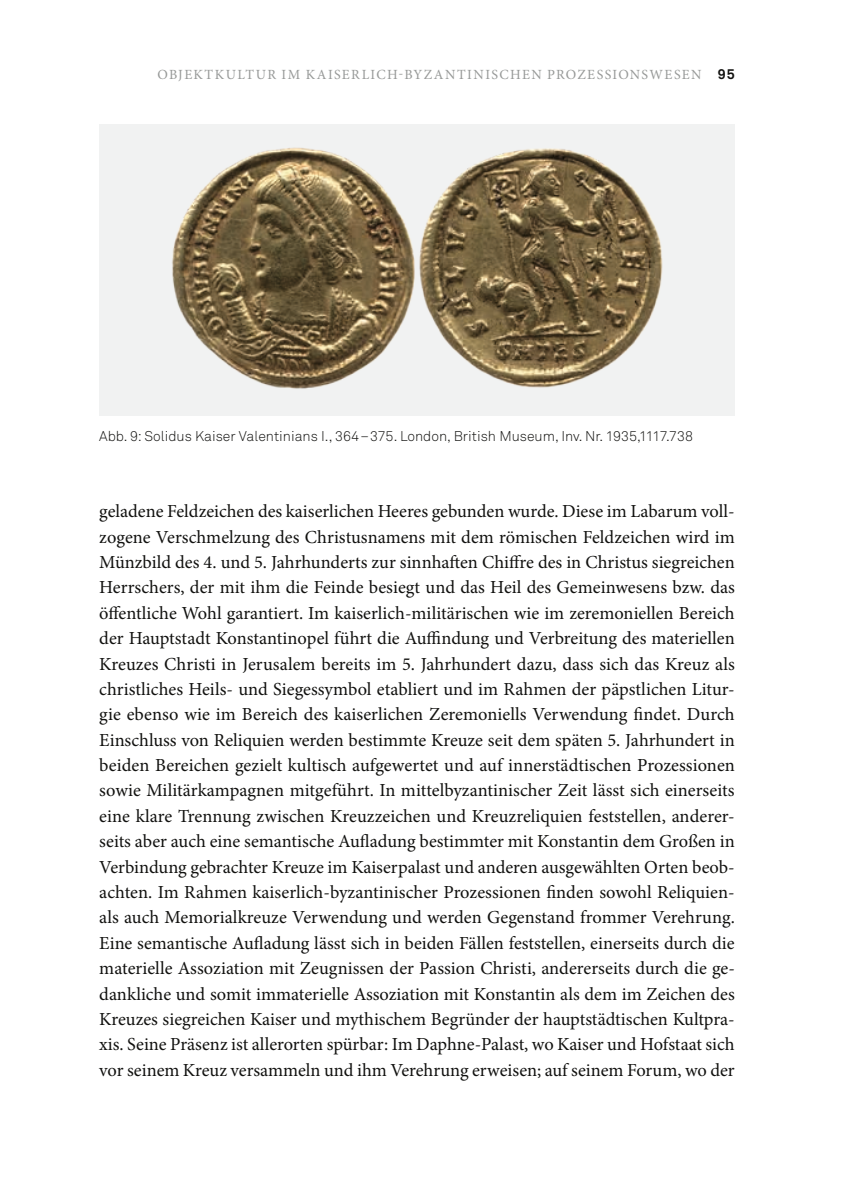
<style>
.page{position:relative;width:844px;height:1191px;background:#fff}
.page>*{position:absolute;margin:0;border:0;box-sizing:border-box;transform-origin:0 0}
.t1{font:18.38px/25.4px "Minion Pro";color:#11110f;text-align:justify}
.t2{font:300 14px "Akkurat";color:#11110f}
.t3{font:14px "Minion Pro";letter-spacing:.1em;color:#979998}
.s1{font-family:"Akkurat";font-weight:700;color:#11110f}
</style>
<div class="page">
<div style="left:99px;top:124px;width:635px;height:292px;background:#f1f2f2"></div>
<img style="left:172px;top:147px;width:491px;height:242px">
<p class="t3" style="left:157px;top:66px;width:578px">OBJEKTKULTUR IM KAISERLICH-BYZANTINISCHEN PROZESSIONSWESEN <span class="s1">95</span></p>
<p class="t2" style="left:99px;top:428px;width:595px">Abb. 9: Solidus Kaiser Valentinians I., 364–375. London, British Museum, Inv. Nr. 1935,1117.738</p>
<p class="t1" style="left:99px;top:499px;width:637px">geladene Feldzeichen des kaiserlichen Heeres gebunden wurde. Diese im Labarum voll&shy;zogene Verschmelzung des Christusnamens mit dem römischen Feldzeichen wird im Münzbild des 4. und 5. Jahrhunderts zur sinnhaften Chiffre des in Christus siegreichen Herrschers, der mit ihm die Feinde besiegt und das Heil des Gemeinwesens bzw. das öffentliche Wohl garantiert. Im kaiserlich-militärischen wie im zeremoniellen Bereich der Hauptstadt Konstantinopel führt die Auffindung und Verbreitung des materiellen Kreuzes Christi in Jerusalem bereits im 5. Jahrhundert dazu, dass sich das Kreuz als christliches Heils- und Siegessymbol etabliert und im Rahmen der päpstlichen Litur&shy;gie ebenso wie im Bereich des kaiserlichen Zeremoniells Verwendung findet. Durch Einschluss von Reliquien werden bestimmte Kreuze seit dem späten 5. Jahrhundert in beiden Bereichen gezielt kultisch aufgewertet und auf innerstädtischen Prozessionen sowie Militärkampagnen mitgeführt. In mittelbyzantinischer Zeit lässt sich einerseits eine klare Trennung zwischen Kreuzzeichen und Kreuzreliquien feststellen, anderer&shy;seits aber auch eine semantische Aufladung bestimmter mit Konstantin dem Großen in Verbindung gebrachter Kreuze im Kaiserpalast und anderen ausgewählten Orten beob&shy;achten. Im Rahmen kaiserlich-byzantinischer Prozessionen finden sowohl Reliquien&shy;als auch Memorialkreuze Verwendung und werden Gegenstand frommer Verehrung.<br>Eine semantische Aufladung lässt sich in beiden Fällen feststellen, einerseits durch die materielle Assoziation mit Zeugnissen der Passion Christi, andererseits durch die ge&shy;dankliche und somit immaterielle Assoziation mit Konstantin als dem im Zeichen des Kreuzes siegreichen Kaiser und mythischem Begründer der hauptstädtischen Kultpra&shy;xis. Seine Präsenz ist allerorten spürbar: Im Daphne-Palast, wo Kaiser und Hofstaat sich vor seinem Kreuz versammeln und ihm Verehrung erweisen; auf seinem Forum, wo der</p>
</div>
